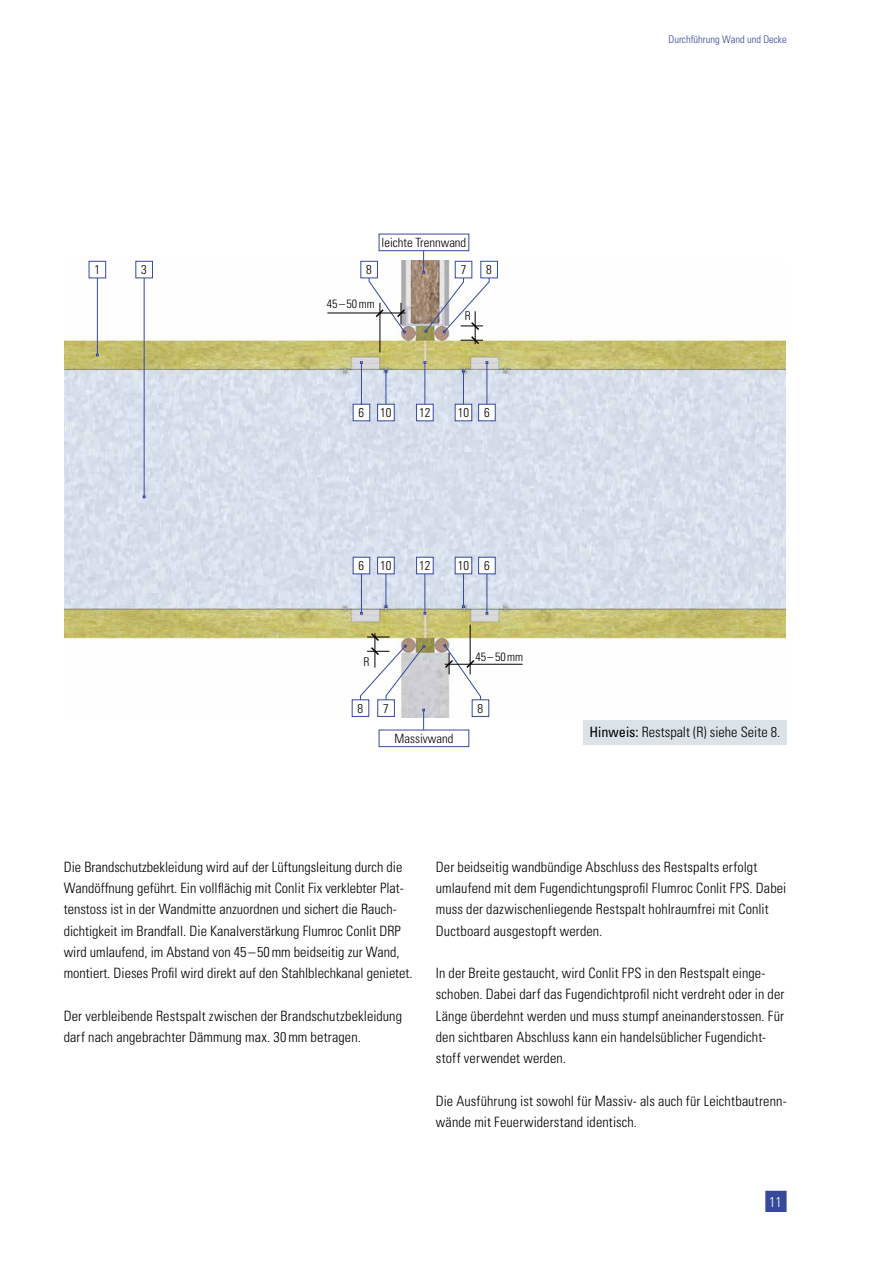
<style>
.page{position:relative;width:893px;height:1263px;background:#fff}
.page>*{position:absolute;margin:0;border:0;box-sizing:border-box;transform-origin:0 0}
.t1{font:300 condensed 14.25px/21.3px "Univers LT Std";letter-spacing:.005em;color:#000}
.t2{font:300 condensed 14.25px "Univers LT Std";color:#fff}
.t3{font:300 condensed 12.75px "Univers LT Std";color:#000}
.t4{font:300 condensed 12px "Univers LT Std";color:#000}
.t5{font:300 condensed 10.5px "Univers LT Std";color:#36499b}
.s1{font-weight:400}
</style>
<div class="page">
<img style="left:64px;top:261px;width:722px;height:456px">
<svg style="left:422px;top:709px;width:3px;height:21px"></svg>
<div style="left:136px;top:261px;width:17px;height:17px;background:#fff;border:1px solid #36499b"></div>
<div style="left:361px;top:261px;width:17px;height:17px;background:#fff;border:1px solid #36499b"></div>
<div style="left:472px;top:700px;width:17px;height:17px;background:#fff;border:1px solid #36499b"></div>
<div style="left:377px;top:700px;width:18px;height:17px;background:#fff;border:1px solid #36499b"></div>
<div style="left:481px;top:261px;width:17px;height:17px;background:#fff;border:1px solid #36499b"></div>
<div style="left:352px;top:700px;width:17px;height:17px;background:#fff;border:1px solid #36499b"></div>
<hr style="left:144px;top:278px;width:1px;height:218px;background:#36499b">
<hr style="left:361px;top:363px;width:1px;height:41px;background:#36499b">
<hr style="left:487px;top:363px;width:1px;height:43px;background:#36499b">
<hr style="left:425px;top:363px;width:1px;height:42px;background:#36499b">
<hr style="left:386px;top:372px;width:1px;height:33px;background:#36499b">
<hr style="left:463px;top:372px;width:1px;height:34px;background:#36499b">
<div style="left:89px;top:261px;width:17px;height:17px;background:#fff;border:1px solid #36499b"></div>
<div style="left:353px;top:404px;width:17px;height:17px;background:#fff;border:1px solid #36499b"></div>
<div style="left:478px;top:404px;width:17px;height:17px;background:#fff;border:1px solid #36499b"></div>
<hr style="left:97px;top:278px;width:1px;height:76px;background:#36499b">
<div style="left:416px;top:404px;width:17px;height:17px;background:#fff;border:1px solid #36499b"></div>
<div style="left:377px;top:404px;width:17px;height:17px;background:#fff;border:1px solid #36499b"></div>
<div style="left:455px;top:404px;width:17px;height:17px;background:#fff;border:1px solid #36499b"></div>
<hr style="left:361px;top:561px;width:1px;height:51px;background:#36499b">
<hr style="left:425px;top:563px;width:1px;height:49px;background:#36499b">
<hr style="left:386px;top:562px;width:1px;height:44px;background:#36499b">
<div style="left:353px;top:557px;width:17px;height:17px;background:#fff;border:1px solid #36499b"></div>
<div style="left:416px;top:557px;width:17px;height:17px;background:#fff;border:1px solid #36499b"></div>
<div style="left:377px;top:557px;width:17px;height:17px;background:#fff;border:1px solid #36499b"></div>
<hr style="left:487px;top:562px;width:1px;height:50px;background:#36499b">
<hr style="left:463px;top:561px;width:1px;height:45px;background:#36499b">
<div style="left:478px;top:557px;width:17px;height:17px;background:#fff;border:1px solid #36499b"></div>
<div style="left:455px;top:557px;width:17px;height:17px;background:#fff;border:1px solid #36499b"></div>
<hr style="left:327px;top:313px;width:78px;height:1px;background:#000">
<hr style="left:445px;top:664px;width:78px;height:1px;background:#000">
<hr style="left:380px;top:303px;width:1px;height:49px;background:#000">
<hr style="left:470px;top:625px;width:1px;height:49px;background:#000">
<svg style="left:369px;top:278px;width:38px;height:56px"></svg>
<svg style="left:443px;top:644px;width:38px;height:56px"></svg>
<svg style="left:422px;top:251px;width:68px;height:95px"></svg>
<svg style="left:360px;top:631px;width:66px;height:69px"></svg>
<div style="left:379px;top:234px;width:90px;height:17px;border:1px solid #36499b"></div>
<div style="left:379px;top:730px;width:90px;height:17px;border:1px solid #36499b"></div>
<div style="left:583px;top:720px;width:204px;height:24px;background:#dce3e8"></div>
<div style="left:765px;top:1191px;width:22px;height:21px;background:#36499b;border:2px solid #36499b"></div>
<p class="t5" style="left:668px;top:33px;width:120px">Durchführung Wand und Decke</p>
<p class="t3" style="left:95px;top:262px;width:7px">1</p>
<p class="t3" style="left:141px;top:262px;width:7px">3</p>
<p class="t3" style="left:366px;top:262px;width:7px">8</p>
<p class="t3" style="left:382px;top:235px;width:86px">leichte Trennwand</p>
<p class="t3" style="left:461px;top:262px;width:7px">7</p>
<p class="t4" style="left:327px;top:296px;width:49px">45–50mm</p>
<p class="t4" style="left:465px;top:308px;width:7px">R</p>
<p class="t3" style="left:486px;top:262px;width:7px">8</p>
<p class="t3" style="left:359px;top:405px;width:7px">6</p>
<p class="t3" style="left:380px;top:405px;width:13px">10</p>
<p class="t3" style="left:419px;top:405px;width:13px">12</p>
<p class="t3" style="left:458px;top:405px;width:33px">10 6</p>
<p class="t3" style="left:359px;top:558px;width:7px">6</p>
<p class="t3" style="left:380px;top:558px;width:13px">10</p>
<p class="t3" style="left:419px;top:558px;width:13px">12</p>
<p class="t3" style="left:458px;top:558px;width:33px">10 6</p>
<p class="t4" style="left:364px;top:655px;width:7px">R</p>
<p class="t4" style="left:475px;top:649px;width:49px">45–50mm</p>
<p class="t3" style="left:358px;top:701px;width:7px">8</p>
<p class="t3" style="left:383px;top:701px;width:7px">7</p>
<p class="t3" style="left:478px;top:701px;width:7px">8</p>
<p class="t3" style="left:395px;top:731px;width:60px">Massivwand</p>
<p class="t1" style="left:590px;top:722px;width:192px"><span class="s1">Hinweis:</span> Restspalt (R) siehe Seite 8.</p>
<p class="t1" style="left:64px;top:856px;width:350px">Die Brandschutzbekleidung wird auf der Lüftungsleitung durch die Wandöffnung geführt. Ein vollflächig mit Conlit Fix verklebter Plat&shy;tenstoss ist in der Wandmitte anzuordnen und sichert die Rauch&shy;dichtigkeit im Brandfall. Die Kanalverstärkung Flumroc Conlit DRP wird umlaufend, im Abstand von 45–50mm beidseitig zur Wand, montiert. Dieses Profil wird direkt auf den Stahlblechkanal genietet.</p>
<p class="t1" style="left:64px;top:1005px;width:340px">Der verbleibende Restspalt zwischen der Brandschutzbekleidung darf nach angebrachter Dämmung max. 30mm betragen.</p>
<p class="t1" style="left:436px;top:856px;width:352px">Der beidseitig wandbündige Abschluss des Restspalts erfolgt umlaufend mit dem Fugendichtungsprofil Flumroc Conlit FPS. Dabei muss der dazwischenliegende Restspalt hohlraumfrei mit Conlit Ductboard ausgestopft werden.</p>
<p class="t1" style="left:436px;top:962px;width:350px">In der Breite gestaucht, wird Conlit FPS in den Restspalt einge&shy;schoben. Dabei darf das Fugendichtprofil nicht verdreht oder in der Länge überdehnt werden und muss stumpf aneinanderstossen. Für den sichtbaren Abschluss kann ein handelsüblicher Fugendicht&shy;stoff verwendet werden.</p>
<p class="t1" style="left:436px;top:1090px;width:352px">Die Ausführung ist sowohl für Massiv- als auch für Leichtbautrenn&shy;wände mit Feuerwiderstand identisch.</p>
<p class="t2" style="left:769px;top:1193px;width:14px">11</p>
</div>
